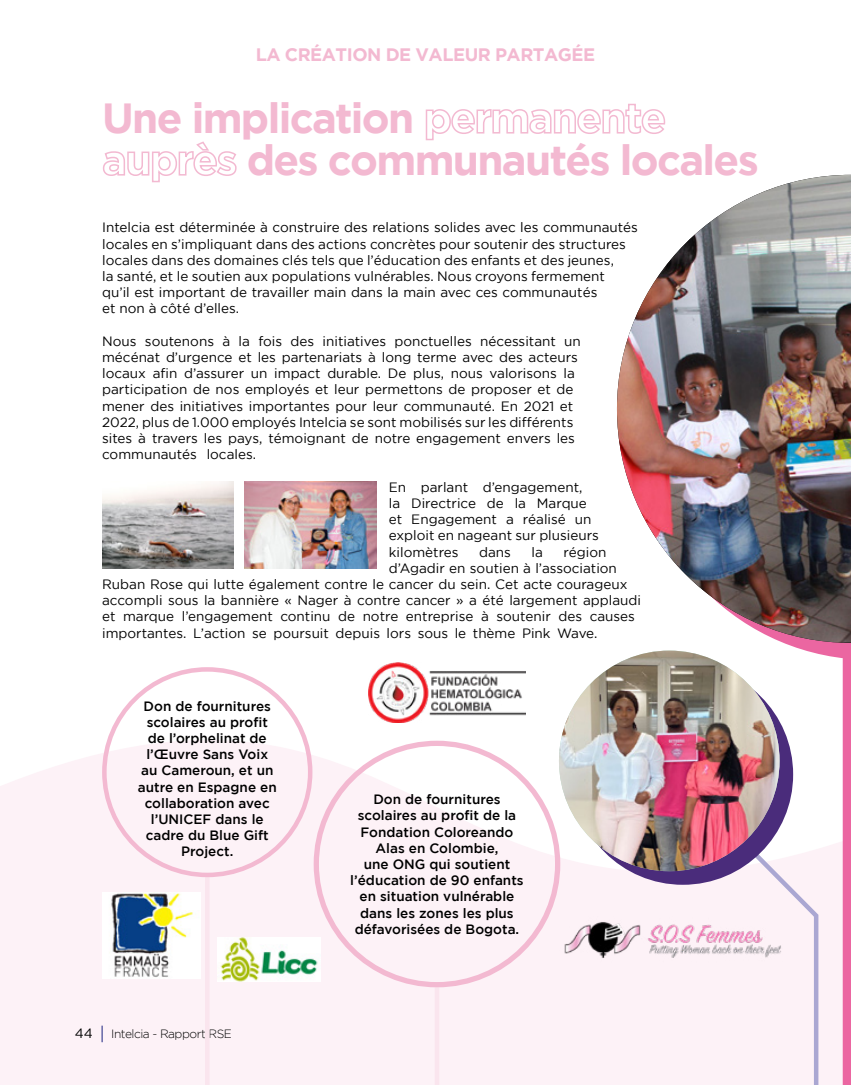
<style>
.page{position:relative;width:851px;height:1085px;background:#fff}
.page>*{position:absolute;margin:0;border:0;box-sizing:border-box;transform-origin:0 0}
.t1{font:700 42px/42px "Gotham";letter-spacing:-.04em;color:#f3b9d1}
.t2{font:700 18px "Gotham";letter-spacing:-.025em;color:#f3b9d1}
.t3{font:13.5px/16.2px "Gotham";color:#000}
.t4{font:500 13.5px/16.2px "Gotham";color:#000;text-align:center}
.t5{font:300 12px "Gotham";letter-spacing:-.04em;color:#000}
</style>
<div class="page">
<svg style="left:850px;top:608px;width:1px;height:476px"></svg>
<svg style="left:0;top:642px;width:842px;height:442px;fill:#fdf2f7"></svg>
<svg style="left:101px;top:1025px;width:2px;height:17px"></svg>
<div style="left:842px;top:636px;width:8px;height:448px;background:#eb66a1"></div>
<div style="left:434px;top:987px;width:5px;height:97px;background:#fae5ee"></div>
<div style="left:313px;top:740px;width:247px;height:247px;border:5px solid #f3b9d1;border-radius:50%"></div>
<hr style="left:205px;top:877px;width:4px;height:207px;background:#fae5ee">
<img style="left:617px;top:175px;width:233px;height:467px">
<svg style="left:736px;top:835px;width:84px;height:249px"></svg>
<div style="left:572px;top:664px;width:221px;height:220px;background:#4a2c7b;border-radius:50%"></div>
<img style="left:559px;top:650px;width:220px;height:221px;border-radius:110px">
<img style="left:102px;top:892px;width:98px;height:85px">
<img style="left:559px;top:907px;width:230px;height:58px">
<img style="left:369px;top:662px;width:156px;height:60px">
<img style="left:217px;top:937px;width:103px;height:44px">
<img style="left:103px;top:481px;width:130px;height:87px">
<img style="left:245px;top:481px;width:131px;height:87px">
<h2 class="t2" style="left:256px;top:44px;width:341px">LA CRÉATION DE VALEUR PARTAGÉE</h2>
<h1 class="t1" style="left:102px;top:96px;width:658px">Une implication permanente auprès des communautés locales</h1>
<p class="t3" style="left:102px;top:219px;width:537px">Intelcia est déterminée à construire des relations solides avec les communautés locales en s’impliquant dans des actions concrètes pour soutenir des structures locales dans des domaines clés tels que l’éducation des enfants et des jeunes,<br>la santé, et le soutien aux populations vulnérables. Nous croyons fermement<br>qu’il est important de travailler main dans la main avec ces communautés<br>et non à côté d’elles.</p>
<p class="t3" style="left:102px;top:333px;width:480px">Nous soutenons à la fois des initiatives ponctuelles nécessitant un mécénat d’urgence et les partenariats à long terme avec des acteurs locaux afin d’assurer un impact durable. De plus, nous valorisons la participation de nos employés et leur permettons de proposer et de mener des initiatives importantes pour leur communauté. En 2021 et 2022, plus de 1.000 employés Intelcia se sont mobilisés sur les différents sites à travers les pays, témoignant de notre engagement envers les communautés locales.</p>
<p class="t3" style="left:389px;top:478px;width:211px">En parlant d’engagement,<br>la Directrice de la Marque et Engagement a réalisé un exploit en nageant sur plusieurs kilomètres</p>
<p class="t3" style="left:479px;top:543px;width:33px">dans</p>
<p class="t3" style="left:531px;top:543px;width:13px">la</p>
<p class="t3" style="left:563px;top:543px;width:45px">région</p>
<p class="t3" style="left:389px;top:559px;width:229px">d’Agadir en soutien à l’association</p>
<p class="t3" style="left:102px;top:576px;width:526px">Ruban Rose qui lutte également contre le cancer du sein. Cet acte courageux</p>
<p class="t3" style="left:102px;top:592px;width:540px">accompli sous la bannière « Nager à contre cancer » a été largement applaudi</p>
<p class="t3" style="left:102px;top:608px;width:534px">et marque l’engagement continu de notre entreprise à soutenir des causes</p>
<p class="t3" style="left:102px;top:624px;width:497px">importantes. L’action se poursuit depuis lors sous le thème Pink Wave.</p>
<p class="t4" style="left:138px;top:697px;width:140px">Don de fournitures scolaires au profit de l’orphelinat de l’Œuvre Sans Voix au Cameroun, et un autre en Espagne en collaboration avec l’UNICEF dans le cadre du Blue Gift<br>Project.</p>
<p class="t3" style="left:75px;top:1025px;width:20px">44</p>
<p class="t5" style="left:111px;top:1027px;width:122px">Intelcia - Rapport RSE</p>
<p class="t4" style="left:350px;top:790px;width:175px">Don de fournitures scolaires au profit de la<br>Fondation Coloreando<br>Alas en Colombie,<br>une ONG qui soutient l’éducation de 90 enfants en situation vulnérable dans les zones les plus défavorisées de Bogota.</p>
</div>
